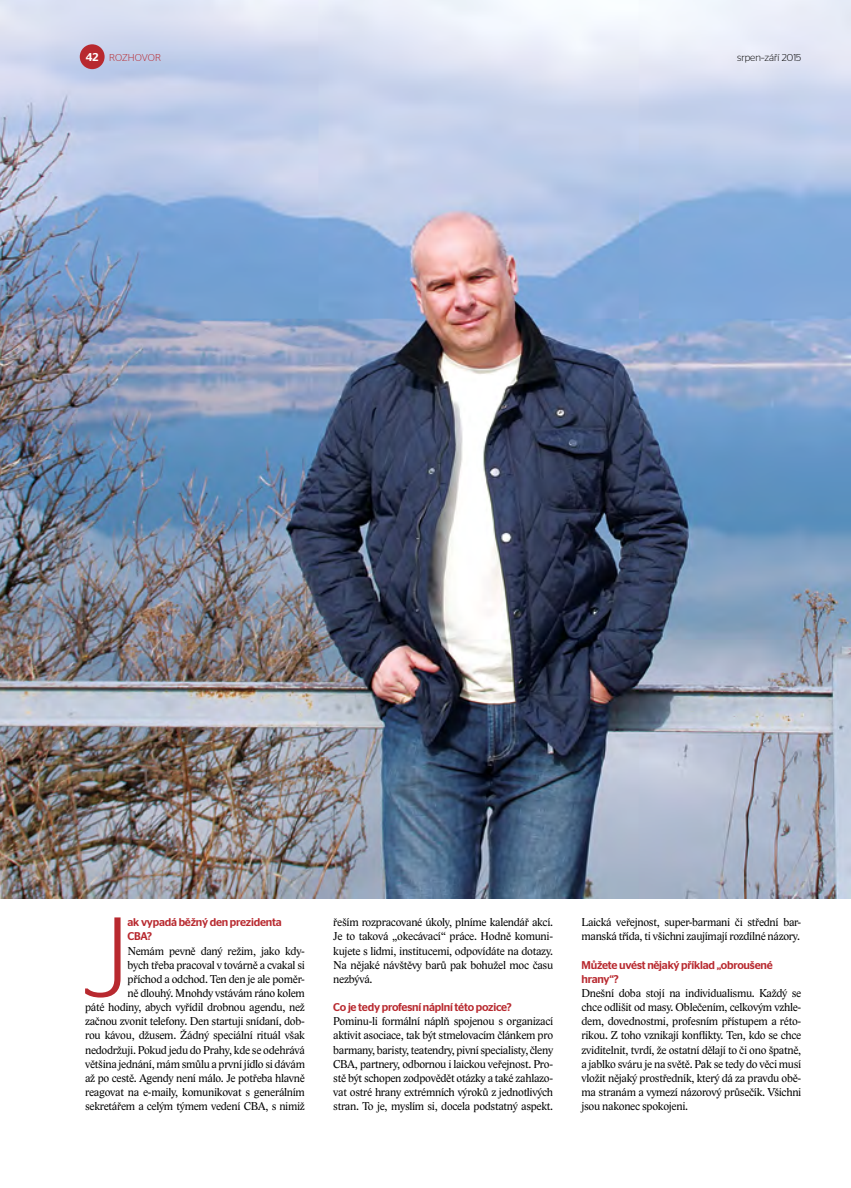
<style>
.page{position:relative;width:851px;height:1188px;background:#fff}
.page>*{position:absolute;margin:0;border:0;box-sizing:border-box;transform-origin:0 0}
.t1{font:300 113.62px "Stag Sans";color:#b8292f}
.t2{font:11.62px/14.1px "Lido STF";letter-spacing:-.02em;color:#000;text-align:justify}
.t3{font:500 11.25px/14.1px "Stag Sans";letter-spacing:-.02em;color:#b8292f}
.t4{font:300 10px "Stag Sans";color:#000}
.t5{font:300 10px "Stag Sans";letter-spacing:.005em;color:#b8292f}
.s1{font-weight:500;font-size:11.38px;color:#fff}
</style>
<div class="page">
<img style="left:0;top:0;width:850px;height:897px">
<div style="left:80px;top:44px;width:25px;height:25px;background:#b8292f;border-radius:50%"></div>
<p class="t5" style="left:86px;top:52px;width:77px"><span class="s1">42</span> ROZHOVOR</p>
<p class="t4" style="left:737px;top:52px;width:66px">srpen–září 2015</p>
<h1 class="t1" style="left:83px;top:894px;width:48px">J</h1>
<p class="t3" style="left:128px;top:915px;width:155px">ak vypadá běžný den prezidenta<br>CBA?</p>
<p class="t2" style="left:85px;top:943px;width:221px;text-align:right">Nemám pevně daný režim, jako kdy-<br>bych třeba pracoval v továrně a cvakal si<br>příchod a odchod. Ten den je ale poměr-<br>ně dlouhý. Mnohdy vstávám ráno kolem<br>páté hodiny, abych vyřídil drobnou agendu, než začnou zvonit telefony. Den startuji snídaní, dob&shy;rou kávou, džusem. Žádný speciální rituál však nedodržuji. Pokud jedu do Prahy, kde se odehrává většina jednání, mám smůlu a první jídlo si dávám až po cestě. Agendy není málo. Je potřeba hlavně reagovat na e-maily, komunikovat s generálním sekretářem a celým týmem vedení CBA, s nimiž</p>
<p class="t2" style="left:333px;top:915px;width:221px">řeším rozpracované úkoly, plníme kalendář akcí.<br>Je to taková „okecávací“ práce. Hodně komuni&shy;kujete s lidmi, institucemi, odpovídáte na dotazy.<br>Na nějaké návštěvy barů pak bohužel moc času nezbývá.</p>
<p class="t3" style="left:333px;top:999px;width:180px">Co je tedy profesní náplní této pozice?</p>
<p class="t2" style="left:333px;top:1014px;width:221px">Pominu-li formální náplň spojenou s organizací aktivit asociace, tak být stmelovacím článkem pro barmany, baristy, teatendry, pivní specialisty, členy CBA, partnery, odbornou i laickou veřejnost. Pro&shy;stě být schopen zodpovědět otázky a také zahlazo&shy;vat ostré hrany extrémních výroků z jednotlivých stran. To je, myslím si, docela podstatný aspekt.</p>
<p class="t2" style="left:581px;top:915px;width:221px">Laická veřejnost, super-barmani či střední bar&shy;manská třída, ti všichni zaujímají rozdílné názory.</p>
<p class="t3" style="left:581px;top:957px;width:193px">Můžete uvést nějaký příklad „obroušené hrany“?</p>
<p class="t2" style="left:581px;top:985px;width:221px">Dnešní doba stojí na individualismu. Každý se chce odlišit od masy. Oblečením, celkovým vzhle&shy;dem, dovednostmi, profesním přístupem a réto&shy;rikou. Z toho vznikají konflikty. Ten, kdo se chce zviditelnit, tvrdí, že ostatní dělají to či ono špatně, a jablko sváru je na světě. Pak se tedy do věci musí vložit nějaký prostředník, který dá za pravdu obě&shy;ma stranám a vymezí názorový průsečík. Všichni jsou nakonec spokojeni.</p>
</div>
